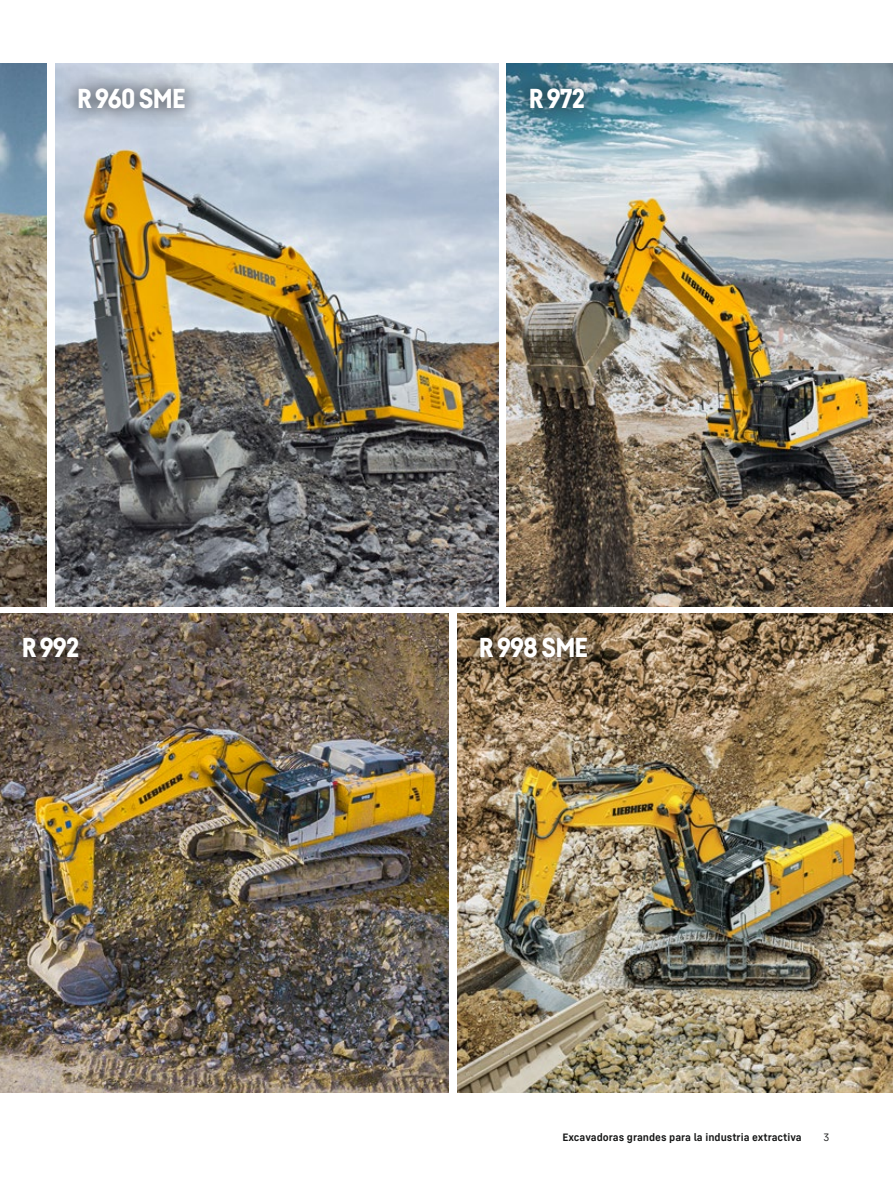
<style>
.page{position:relative;width:893px;height:1187px;background:#fff}
.page>*{position:absolute;margin:0;border:0;box-sizing:border-box;transform-origin:0 0}
.TOC__H2__72_pt{font:900 27px "Liebherr Head";letter-spacing:-.03em;color:#fff}
.t1{font:700 10.5px "Liebherr Text";color:#151616}
.t2{font:10.5px "Liebherr Text";color:#151616}
</style>
<div class="page">
<img style="left:55px;top:64px;width:443px;height:542px">
<img style="left:0;top:64px;width:47px;height:542px">
<img style="left:457px;top:613px;width:436px;height:479px">
<img style="left:0;top:613px;width:448px;height:479px">
<img style="left:507px;top:64px;width:386px;height:542px">
<svg style="left:59px;top:69px;width:144px;height:58px;background:#aeb7c3"></svg>
<svg style="left:4px;top:619px;width:93px;height:57px;background:#5e524a"></svg>
<svg style="left:461px;top:619px;width:144px;height:57px;background:#766249"></svg>
<svg style="left:511px;top:69px;width:92px;height:58px;background:#487a8d"></svg>
<p class="TOC__H2__72_pt" style="left:77px;top:81px;width:110px">R 960 SME</p>
<p class="TOC__H2__72_pt" style="left:529px;top:81px;width:58px">R 972</p>
<p class="TOC__H2__72_pt" style="left:22px;top:631px;width:59px">R 992</p>
<p class="TOC__H2__72_pt" style="left:479px;top:631px;width:111px">R 998 SME</p>
<p class="t1" style="left:562px;top:1130px;width:241px">Excavadoras grandes para la industria extractiva</p>
<p class="t2" style="left:823px;top:1130px;width:7px">3</p>
</div>
